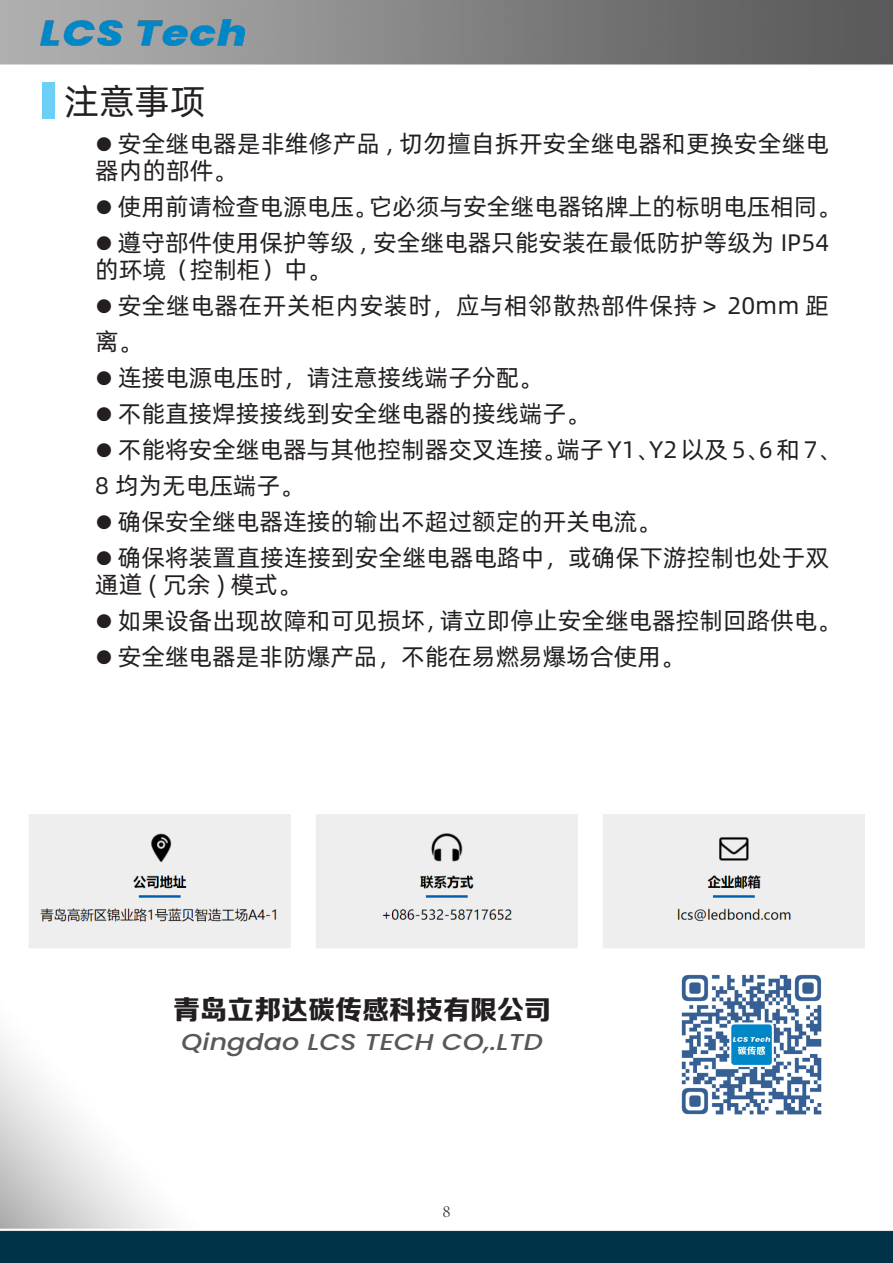
<style>
.page{position:relative;width:893px;height:1263px;background:#fff}
.page>*{position:absolute;margin:0;border:0;box-sizing:border-box;transform-origin:0 0}
.段落样式1{font:36px "Alibaba Pu Hui Ti";color:#231f20}
.t1{font:27px "FZZDHJW GB1 0";color:#231f20}
.t2{font:24px/27px "Alibaba Pu Hui Ti";color:#231f20}
.t3{font:24px/36px "Alibaba Pu Hui Ti";letter-spacing:.025em;color:#231f20}
.t4{font:italic 500 22.95px "Poppins Latin";color:#57585a;scale:1.18 1}
.t5{font:300 18px "Adobe Song Std";color:#231f20}
</style>
<div class="page">
<img style="left:0;top:0;width:893px;height:1263px">
<img style="left:41px;top:19px;width:203px;height:27px">
<div style="left:43px;top:83px;width:12px;height:36px;background:#6bcff6"></div>
<img style="left:29px;top:814px;width:835px;height:134px">
<img style="left:674px;top:967px;width:155px;height:155px">
<svg style="left:113px;top:153px;width:24px;height:1px"></svg>
<svg style="left:113px;top:216px;width:24px;height:1px"></svg>
<svg style="left:113px;top:252px;width:24px;height:1px"></svg>
<svg style="left:113px;top:315px;width:24px;height:1px"></svg>
<svg style="left:113px;top:387px;width:24px;height:1px"></svg>
<svg style="left:113px;top:423px;width:24px;height:1px"></svg>
<svg style="left:113px;top:459px;width:24px;height:1px"></svg>
<svg style="left:113px;top:531px;width:24px;height:1px"></svg>
<svg style="left:113px;top:567px;width:24px;height:1px"></svg>
<svg style="left:113px;top:630px;width:24px;height:1px"></svg>
<svg style="left:113px;top:666px;width:24px;height:1px"></svg>
<p class="段落样式1" style="left:64px;top:74px;width:143px">注意事项</p>
<p class="t2" style="left:95px;top:129px;width:735px">● 安全继电器是非维修产品 , 切勿擅自拆开安全继电器和更换安全继电器内的部件。</p>
<p class="t2" style="left:95px;top:192px;width:747px">● 使用前请检查电源电压。它必须与安全继电器铭牌上的标明电压相同。</p>
<p class="t2" style="left:95px;top:228px;width:735px">● 遵守部件使用保护等级 , 安全继电器只能安装在最低防护等级为 IP54的环境（控制柜）中。</p>
<p class="t3" style="left:95px;top:286px;width:735px">● 安全继电器在开关柜内安装时，应与相邻散热部件保持＞ 20mm 距离。</p>
<p class="t2" style="left:95px;top:363px;width:449px">● 连接电源电压时，请注意接线端子分配。</p>
<p class="t2" style="left:95px;top:399px;width:496px">● 不能直接焊接接线到安全继电器的接线端子。</p>
<p class="t2" style="left:95px;top:430px;width:747px;line-height:36px">● 不能将安全继电器与其他控制器交叉连接。端子 Y1、Y2 以及 5、6 和 7、<br>8 均为无电压端子。</p>
<p class="t2" style="left:95px;top:507px;width:567px">● 确保安全继电器连接的输出不超过额定的开关电流。</p>
<p class="t2" style="left:95px;top:543px;width:735px">● 确保将装置直接连接到安全继电器电路中，或确保下游控制也处于双通道 ( 冗余 ) 模式。</p>
<p class="t2" style="left:95px;top:606px;width:747px">● 如果设备出现故障和可见损坏，请立即停止安全继电器控制回路供电。</p>
<p class="t2" style="left:95px;top:642px;width:591px">● 安全继电器是非防爆产品，不能在易燃易爆场合使用。</p>
<p class="t1" style="left:173px;top:995px;width:380px">青岛立邦达碳传感科技有限公司</p>
<p class="t4" style="left:181px;top:1027px;width:308px">Qingdao LCS TECH CO,.LTD</p>
<p class="t5" style="left:442px;top:1200px;width:10px">8</p>
</div>
